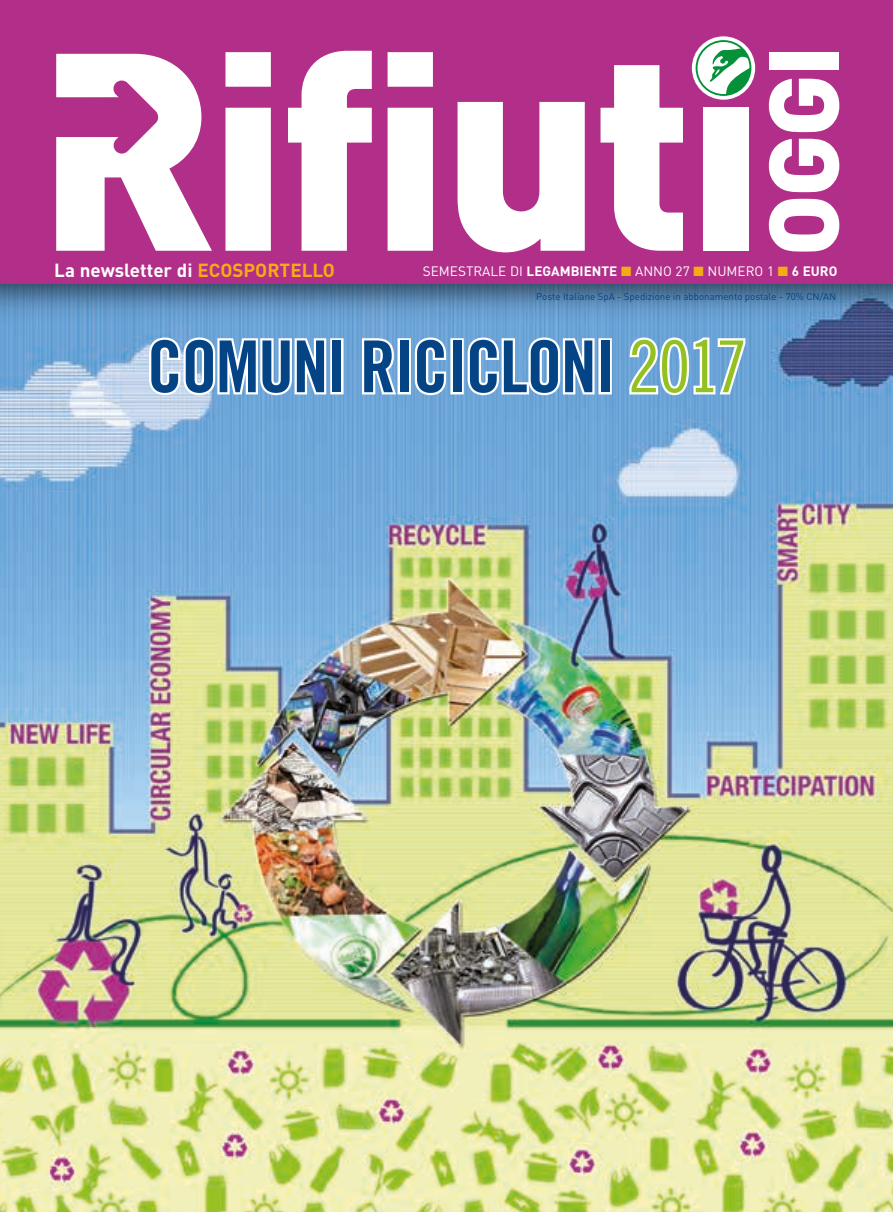
<style>
.page{position:relative;width:893px;height:1212px;background:#fff}
.page>*{position:absolute;margin:0;border:0;box-sizing:border-box;transform-origin:0 0}
.t1{font:71.7px "Trade Gothic Bold Cond Twenty";letter-spacing:-.02em;color:#044485}
.t2{font:700 18.75px "DIN";color:#fff}
.t3{font:13.5px "DIN";color:#fff}
.t4{font:9.75px "DIN";color:#044485}
.s1{color:#f5ac14}
.s2{font-weight:700}
.s3{font-family:"Trade Gothic Cond Eighteen";color:#94c122}
</style>
<div class="page">
<img style="left:0;top:330px;width:893px;height:882px">
<img style="left:0;top:283px;width:893px;height:47px">
<div style="left:0;top:0;width:893px;height:283px;background:#b22f89"></div>
<svg style="left:147px;top:335px;width:182px;height:62px"></svg>
<div style="left:330px;top:338px;width:14px;height:56px;border:4px solid #fff"></div>
<svg style="left:360px;top:336px;width:39px;height:61px"></svg>
<div style="left:397px;top:338px;width:14px;height:56px;border:4px solid #fff"></div>
<svg style="left:413px;top:335px;width:35px;height:62px"></svg>
<div style="left:450px;top:338px;width:14px;height:56px;border:4px solid #fff"></div>
<svg style="left:465px;top:335px;width:132px;height:62px"></svg>
<div style="left:598px;top:338px;width:14px;height:56px;border:4px solid #fff"></div>
<svg style="left:627px;top:335px;width:121px;height:62px"></svg>
<svg style="left:692px;top:36px;width:63px;height:64px"></svg>
<svg style="left:769px;top:198px;width:70px;height:54px"></svg>
<svg style="left:769px;top:139px;width:70px;height:53px"></svg>
<svg style="left:769px;top:79px;width:70px;height:53px"></svg>
<div style="left:769px;top:53px;width:70px;height:17px;background:#fff"></div>
<svg style="left:225px;top:52px;width:46px;height:199px;background:#f5e4f0"></svg>
<svg style="left:288px;top:51px;width:84px;height:200px"></svg>
<svg style="left:388px;top:52px;width:45px;height:199px;background:#f6e8f2"></svg>
<svg style="left:458px;top:102px;width:127px;height:150px"></svg>
<svg style="left:600px;top:65px;width:83px;height:186px"></svg>
<div style="left:703px;top:108px;width:45px;height:143px;background:#fff"></div>
<svg style="left:56px;top:54px;width:156px;height:197px"></svg>
<svg style="left:709px;top:48px;width:42px;height:47px;background:#97ccab"></svg>
<div style="left:696px;top:40px;width:55px;height:56px;border:2px solid #059139;border-radius:50%"></div>
<h2 class="t2" style="left:54px;top:258px;width:282px">La newsletter di <span class="s1">ECOSPORTELLO</span></h2>
<h3 class="t3" style="left:423px;top:263px;width:416px">SEMESTRALE DI <span class="s2">LEGAMBIENTE</span> <span class="s1">■</span> ANNO 27 <span class="s1">■</span> NUMERO 1 <span class="s1">■</span> <span class="s2">6 EURO</span></h3>
<p class="t4" style="left:536px;top:290px;width:302px">Poste Italiane SpA - Spedizione in abbonamento postale - 70% CN/AN</p>
<h1 class="t1" style="left:147px;top:323px;width:602px">COMUNI RICICLONI <span class="s3">2017</span></h1>
</div>
